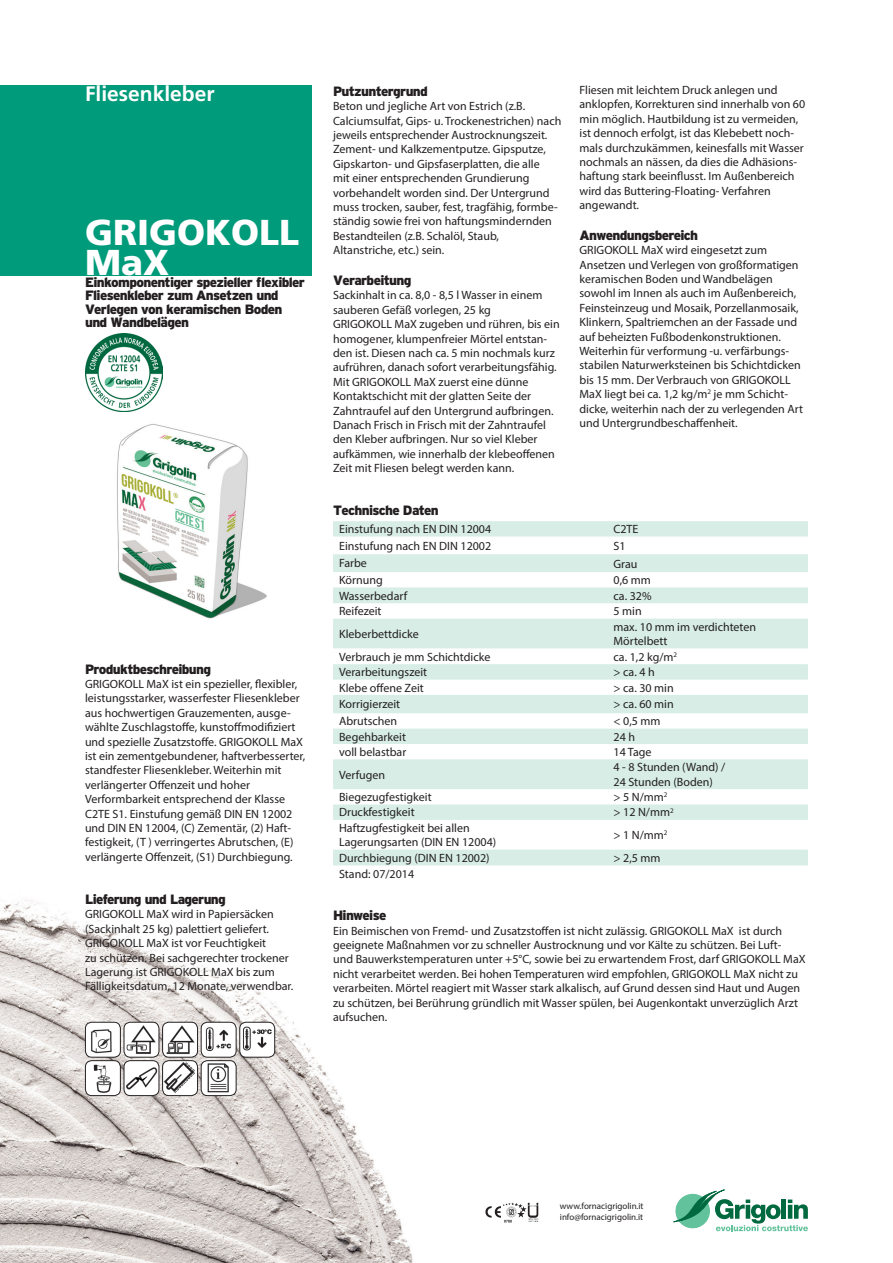
<style>
.page{position:relative;width:893px;height:1263px;background:#fff}
.page>*{position:absolute;margin:0;border:0;box-sizing:border-box;transform-origin:0 0}
.t1{font:900 36px/30px "Frutiger";color:#fff}
.t2{font:700 21px "Frutiger";color:#fff}
.TiolettoScheda{font:900 13.5px "Interstate";letter-spacing:-.05em;color:#231f20}
.TestoScheda{font:12px/14.4px "Myriad Pro";color:#231f20}
.t3{font:9px/10.8px "Myriad Pro";color:#231f20}
</style>
<div class="page">
<div style="left:0;top:85px;width:312px;height:190px;background:#009b7a"></div>
<svg style="left:673px;top:1189px;width:135px;height:42px"></svg>
<img style="left:485px;top:1202px;width:53px;height:20px">
<img style="left:0;top:900px;width:413px;height:363px">
<img style="left:85px;top:1022px;width:35px;height:35px">
<div style="left:85px;top:1022px;width:36px;height:35px;border:1px solid #231f20;border-radius:6px"></div>
<img style="left:124px;top:1022px;width:34px;height:35px">
<div style="left:124px;top:1022px;width:35px;height:35px;border:1px solid #231f20;border-radius:6px"></div>
<img style="left:163px;top:1022px;width:34px;height:35px">
<div style="left:162px;top:1022px;width:36px;height:35px;border:1px solid #231f20;border-radius:6px"></div>
<img style="left:201px;top:1022px;width:35px;height:35px">
<div style="left:201px;top:1022px;width:35px;height:35px;border:1px solid #231f20;border-radius:6px"></div>
<img style="left:240px;top:1022px;width:34px;height:35px">
<div style="left:239px;top:1022px;width:36px;height:35px;border:1px solid #231f20;border-radius:6px"></div>
<img style="left:85px;top:1061px;width:35px;height:34px">
<div style="left:85px;top:1060px;width:36px;height:36px;border:1px solid #231f20;border-radius:6px"></div>
<img style="left:124px;top:1061px;width:34px;height:34px">
<div style="left:124px;top:1060px;width:35px;height:36px;border:1px solid #231f20;border-radius:6px"></div>
<img style="left:163px;top:1061px;width:34px;height:34px">
<div style="left:162px;top:1060px;width:36px;height:36px;border:1px solid #231f20;border-radius:6px"></div>
<img style="left:201px;top:1061px;width:35px;height:34px">
<div style="left:201px;top:1060px;width:35px;height:36px;border:1px solid #231f20;border-radius:6px"></div>
<img style="left:117px;top:424px;width:150px;height:195px">
<img style="left:85px;top:334px;width:78px;height:78px">
<div style="left:333px;top:521px;width:475px;height:16px;background:#d7ede6"></div>
<svg style="left:333px;top:554px;width:475px;height:311px;fill:#d7ede6"></svg>
<h2 class="t2" style="left:85px;top:81px;width:131px">Fliesenkleber</h2>
<p class="t1" style="left:85px;top:217px;width:216px">GRIGOKOLL<br>MaX</p>
<p class="TiolettoScheda" style="left:85px;top:274px;width:221px">Einkomponentiger spezieller flexibler</p>
<p class="TiolettoScheda" style="left:85px;top:288px;width:195px">Fliesenkleber zum Ansetzen und</p>
<p class="TiolettoScheda" style="left:85px;top:301px;width:199px">Verlegen von keramischen Boden</p>
<p class="TiolettoScheda" style="left:85px;top:315px;width:106px">und Wandbelägen</p>
<p class="TiolettoScheda" style="left:85px;top:661px;width:128px">Produktbeschreibung</p>
<p class="TestoScheda" style="left:85px;top:676px;width:214px">GRIGOKOLL MaX ist ein spezieller, flexibler,</p>
<p class="TestoScheda" style="left:85px;top:691px;width:222px">leistungsstarker, wasserfester Fliesenkleber aus hochwertigen Grauzementen, ausge&shy;wählte Zuschlagstoffe, kunstoffmodifiziert und spezielle Zusatzstoffe. GRIGOKOLL MaX ist ein zementgebundener, haftverbesserter, standfester Fliesenkleber. Weiterhin mit verlängerter Offenzeit und hoher</p>
<p class="TestoScheda" style="left:85px;top:792px;width:210px">Verformbarkeit entsprechend der Klasse C2TE S1. Einstufung gemäß DIN EN 12002 und DIN EN 12004, (C) Zementär, (2) Haft&shy;festigkeit, (T ) verringertes Abrutschen, (E) verlängerte Offenzeit, (S1) Durchbiegung.</p>
<p class="TiolettoScheda" style="left:85px;top:891px;width:142px">Lieferung und Lagerung</p>
<p class="TestoScheda" style="left:85px;top:907px;width:190px">GRIGOKOLL MaX wird in Papiersäcken</p>
<p class="TestoScheda" style="left:85px;top:921px;width:186px">(Sackinhalt 25 kg) palettiert geliefert.</p>
<p class="TestoScheda" style="left:85px;top:936px;width:183px">GRIGOKOLL MaX ist vor Feuchtigkeit</p>
<p class="TestoScheda" style="left:85px;top:950px;width:205px">zu schützen. Bei sachgerechter trockener<br>Lagerung ist GRIGOKOLL MaX bis zum</p>
<p class="TestoScheda" style="left:85px;top:979px;width:210px">Fälligkeitsdatum, 12 Monate, verwendbar.</p>
<p class="TiolettoScheda" style="left:333px;top:83px;width:96px">Putzuntergrund</p>
<p class="TestoScheda" style="left:333px;top:99px;width:194px">Beton und jegliche Art von Estrich (z.B.</p>
<p class="TestoScheda" style="left:333px;top:113px;width:230px">Calciumsulfat, Gips- u. Trockenestrichen) nach jeweils entsprechender Austrocknungszeit.<br>Zement- und Kalkzementputze. Gipsputze, Gipskarton- und Gipsfaserplatten, die alle<br>mit einer entsprechenden Grundierung vorbehandelt worden sind. Der Untergrund muss trocken, sauber, fest, tragfähig, formbe&shy;ständig sowie frei von haftungsmindernden Bestandteilen (z.B. Schalöl, Staub,</p>
<p class="TestoScheda" style="left:333px;top:243px;width:113px">Altanstriche, etc.) sein.</p>
<p class="TiolettoScheda" style="left:333px;top:272px;width:80px">Verarbeitung</p>
<p class="TestoScheda" style="left:333px;top:288px;width:211px">Sackinhalt in ca. 8,0 - 8,5 l Wasser in einem</p>
<p class="TestoScheda" style="left:333px;top:302px;width:159px">sauberen Gefäß vorlegen, 25 kg</p>
<p class="TestoScheda" style="left:333px;top:317px;width:228px">GRIGOKOLL MaX zugeben und rühren, bis ein homogener, klumpenfreier Mörtel entstan&shy;den ist. Diesen nach ca. 5 min nochmals kurz aufrühren, danach sofort verarbeitungsfähig.<br>Mit GRIGOKOLL MaX zuerst eine dünne Kontaktschicht mit der glatten Seite der Zahntraufel auf den Untergrund aufbringen.<br>Danach Frisch in Frisch mit der Zahntraufel den Kleber aufbringen. Nur so viel Kleber aufkämmen, wie innerhalb der klebeoffenen Zeit mit Fliesen belegt werden kann.</p>
<p class="TestoScheda" style="left:579px;top:83px;width:227px">Fliesen mit leichtem Druck anlegen und anklopfen, Korrekturen sind innerhalb von 60 min möglich. Hautbildung ist zu vermeiden, ist dennoch erfolgt, ist das Klebebett noch&shy;mals durchzukämmen, keinesfalls mit Wasser nochmals an nässen, da dies die Adhäsions&shy;haftung stark beeinflusst. Im Außenbereich wird das Buttering-Floating- Verfahren angewandt.</p>
<p class="TiolettoScheda" style="left:579px;top:227px;width:120px">Anwendungsbereich</p>
<p class="TestoScheda" style="left:579px;top:243px;width:189px">GRIGOKOLL MaX wird eingesetzt zum</p>
<p class="TestoScheda" style="left:579px;top:257px;width:221px">Ansetzen und Verlegen von großformatigen keramischen Boden und Wandbelägen sowohl im Innen als auch im Außenbereich, Feinsteinzeug und Mosaik, Porzellanmosaik, Klinkern, Spaltriemchen an der Fassade und auf beheizten Fußbodenkonstruktionen.</p>
<p class="TestoScheda" style="left:579px;top:344px;width:223px">Weiterhin für verformung -u. verfärbungs&shy;stabilen Naturwerksteinen bis Schichtdicken bis 15 mm. Der Verbrauch von GRIGOKOLL MaX liegt bei ca. 1,2 kg/m<sup>2</sup> je mm Schicht-</p>
<p class="TestoScheda" style="left:579px;top:401px;width:225px">dicke, weiterhin nach der zu verlegenden Art und Untergrundbeschaffenheit.</p>
<p class="TiolettoScheda" style="left:333px;top:503px;width:107px">Technische Daten</p>
<p class="TestoScheda" style="left:339px;top:522px;width:154px">Einstufung nach EN DIN 12004</p>
<p class="TestoScheda" style="left:613px;top:522px;width:26px">C2TE</p>
<p class="TestoScheda" style="left:339px;top:538px;width:154px">Einstufung nach EN DIN 12002</p>
<p class="TestoScheda" style="left:613px;top:538px;width:14px">S1</p>
<p class="TestoScheda" style="left:339px;top:556px;width:29px">Farbe</p>
<p class="TestoScheda" style="left:613px;top:556px;width:26px">Grau</p>
<p class="TestoScheda" style="left:339px;top:573px;width:45px">Körnung</p>
<p class="TestoScheda" style="left:613px;top:573px;width:39px">0,6 mm</p>
<p class="TestoScheda" style="left:339px;top:588px;width:70px">Wasserbedarf</p>
<p class="TestoScheda" style="left:613px;top:588px;width:40px">ca. 32%</p>
<p class="TestoScheda" style="left:339px;top:604px;width:44px">Reifezeit</p>
<p class="TestoScheda" style="left:613px;top:604px;width:30px">5 min</p>
<p class="TestoScheda" style="left:339px;top:626px;width:81px">Kleberbettdicke</p>
<p class="TestoScheda" style="left:613px;top:619px;width:144px">max. 10 mm im verdichteten</p>
<p class="TestoScheda" style="left:613px;top:634px;width:56px">Mörtelbett</p>
<p class="TestoScheda" style="left:339px;top:649px;width:153px">Verbrauch je mm Schichtdicke</p>
<p class="TestoScheda" style="left:613px;top:649px;width:65px">ca. 1,2 kg/m<sup>2</sup></p>
<p class="TestoScheda" style="left:339px;top:665px;width:90px">Verarbeitungszeit</p>
<p class="TestoScheda" style="left:613px;top:665px;width:43px">&gt; ca. 4 h</p>
<p class="TestoScheda" style="left:339px;top:680px;width:86px">Klebe offene Zeit</p>
<p class="TestoScheda" style="left:613px;top:680px;width:62px">&gt; ca. 30 min</p>
<p class="TestoScheda" style="left:339px;top:697px;width:63px">Korrigierzeit</p>
<p class="TestoScheda" style="left:613px;top:697px;width:62px">&gt; ca. 60 min</p>
<p class="TestoScheda" style="left:339px;top:714px;width:60px">Abrutschen</p>
<p class="TestoScheda" style="left:613px;top:714px;width:49px">&lt; 0,5 mm</p>
<p class="TestoScheda" style="left:339px;top:729px;width:68px">Begehbarkeit</p>
<p class="TestoScheda" style="left:613px;top:729px;width:23px">24 h</p>
<p class="TestoScheda" style="left:339px;top:744px;width:69px">voll belastbar</p>
<p class="TestoScheda" style="left:613px;top:744px;width:40px">14 Tage</p>
<p class="TestoScheda" style="left:339px;top:767px;width:48px">Verfugen</p>
<p class="TestoScheda" style="left:613px;top:760px;width:113px">4 - 8 Stunden (Wand) /</p>
<p class="TestoScheda" style="left:613px;top:774px;width:101px">24 Stunden (Boden)</p>
<p class="TestoScheda" style="left:339px;top:790px;width:94px">Biegezugfestigkeit</p>
<p class="TestoScheda" style="left:613px;top:790px;width:56px">&gt; 5 N/mm<sup>2</sup></p>
<p class="TestoScheda" style="left:339px;top:805px;width:77px">Druckfestigkeit</p>
<p class="TestoScheda" style="left:613px;top:805px;width:62px">&gt; 12 N/mm<sup>2</sup></p>
<p class="TestoScheda" style="left:339px;top:820px;width:132px">Haftzugfestigkeit bei allen</p>
<p class="TestoScheda" style="left:339px;top:835px;width:159px">Lagerungsarten (DIN EN 12004)</p>
<p class="TestoScheda" style="left:613px;top:828px;width:56px">&gt; 1 N/mm<sup>2</sup></p>
<p class="TestoScheda" style="left:339px;top:850px;width:152px">Durchbiegung (DIN EN 12002)</p>
<p class="TestoScheda" style="left:613px;top:851px;width:49px">&gt; 2,5 mm</p>
<p class="TestoScheda" style="left:339px;top:866px;width:77px">Stand: 07/2014</p>
<p class="TiolettoScheda" style="left:333px;top:908px;width:55px">Hinweise</p>
<p class="TestoScheda" style="left:333px;top:923px;width:451px">Ein Beimischen von Fremd- und Zusatzstoffen ist nicht zulässig. GRIGOKOLL MaX ist durch geeignete Maßnahmen vor zu schneller Austrocknung und vor Kälte zu schützen. Bei Luft-</p>
<p class="TestoScheda" style="left:333px;top:952px;width:474px">und Bauwerkstemperaturen unter +5°C, sowie bei zu erwartendem Frost, darf GRIGOKOLL MaX nicht verarbeitet werden. Bei hohen Temperaturen wird empfohlen, GRIGOKOLL MaX nicht zu verarbeiten. Mörtel reagiert mit Wasser stark alkalisch, auf Grund dessen sind Haut und Augen zu schützen, bei Berührung gründlich mit Wasser spülen, bei Augenkontakt unverzüglich Arzt aufsuchen.</p>
<p class="t3" style="left:560px;top:1200px;width:85px">www.fornacigrigolin.it info@fornacigrigolin.it</p>
</div>
